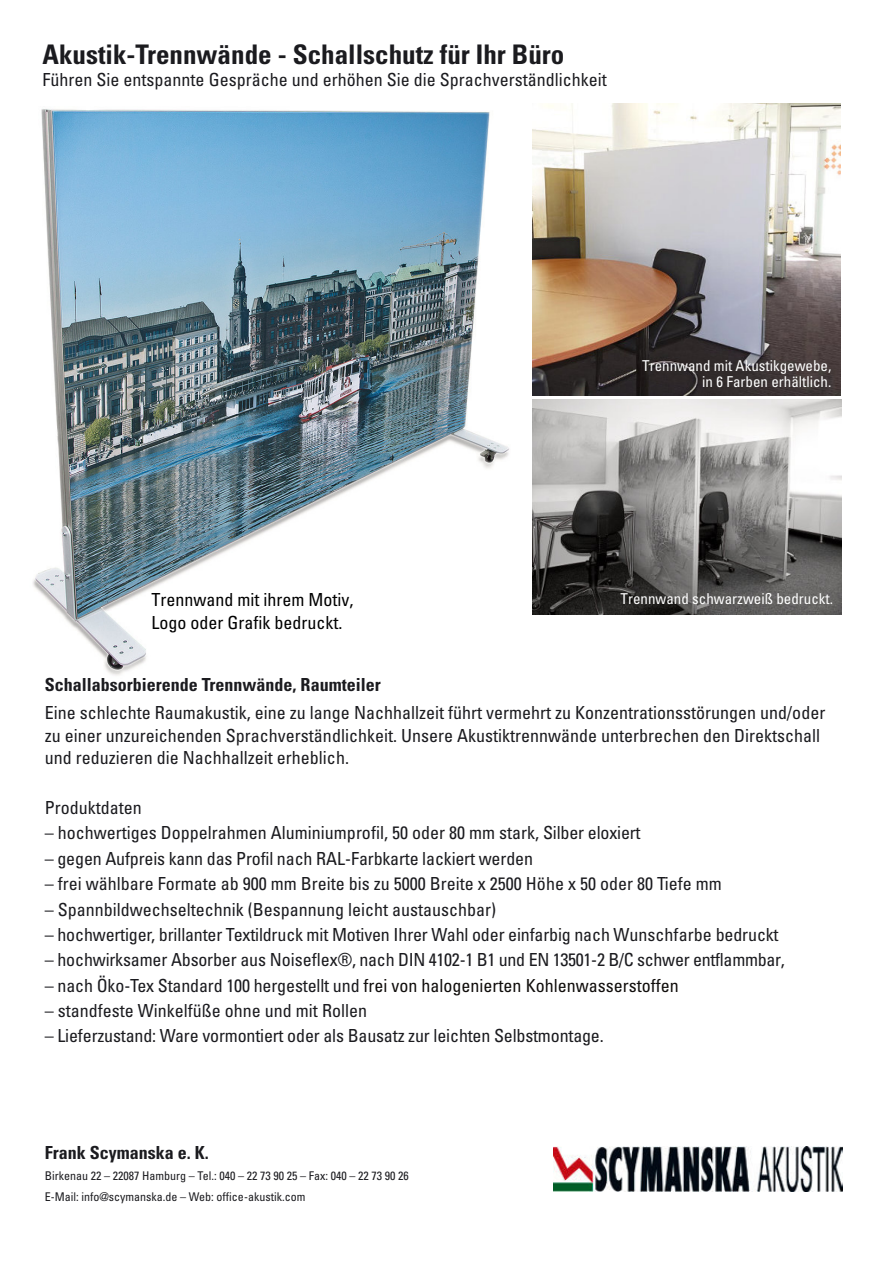
<style>
.page{position:relative;width:894px;height:1264px;background:#fff}
.page>*{position:absolute;margin:0;border:0;box-sizing:border-box;transform-origin:0 0}
.t1{font:700 condensed 27px "Univers LT";color:#1b1b1f}
.t2{font:condensed 18px/22.5px "Univers LT";color:#1b1b1f}
.t3{font:condensed 18px "Univers LT";color:#100d0b}
.t4{font:700 condensed 18px "Univers LT";color:#1b1b1f}
.t5{font:condensed 18px/22.5px "Univers LT";color:#000}
.t6{font:condensed 15px/16.5px "Univers LT";color:#fff;text-align:right}
.t7{font:condensed 12px/21px "Univers LT";color:#1b1b1f}
.s1{color:#1b1b1f}
</style>
<div class="page">
<img style="left:532px;top:400px;width:309px;height:214px">
<img style="left:532px;top:104px;width:308px;height:291px">
<img style="left:33px;top:109px;width:476px;height:567px">
<img style="left:553px;top:1146px;width:289px;height:44px">
<h1 class="t1" style="left:43px;top:44px;width:523px">Akustik-Trennwände - Schallschutz für Ihr Büro</h1>
<p class="t2" style="left:43px;top:70px;width:565px">Führen Sie entspannte Gespräche und erhöhen Sie die Sprachverständlichkeit</p>
<p class="t5" style="left:151px;top:590px;width:203px">Trennwand mit ihrem Motiv,<br>Logo oder Grafik bedruckt.</p>
<p class="t6" style="left:642px;top:358px;width:191px">Trennwand mit Akustikgewebe, in 6 Farben erhältlich.</p>
<p class="t6" style="left:620px;top:592px;width:214px">Trennwand schwarzweiß bedruckt.</p>
<p class="t4" style="left:45px;top:677px;width:337px">Schallabsorbierende Trennwände, Raumteiler</p>
<p class="t2" style="left:45px;top:703px;width:781px">Eine schlechte Raumakustik, eine zu lange Nachhallzeit führt vermehrt zu Konzentrationsstörungen und/oder zu einer unzureichenden Sprachverständlichkeit. Unsere Akustiktrennwände unterbrechen den Direktschall und reduzieren die Nachhallzeit erheblich.</p>
<p class="t2" style="left:45px;top:797px;width:99px">Produktdaten</p>
<p class="t2" style="left:45px;top:823px;width:597px">– hochwertiges Doppelrahmen Aluminiumprofil, 50 oder 80 mm stark, Silber eloxiert</p>
<p class="t2" style="left:45px;top:848px;width:489px">– gegen Aufpreis kann das Profil nach RAL-Farbkarte lackiert werden</p>
<p class="t2" style="left:45px;top:874px;width:678px">– frei wählbare Formate ab 900 mm Breite bis zu 5000 Breite x 2500 Höhe x 50 oder 80 Tiefe mm</p>
<p class="t2" style="left:45px;top:899px;width:452px">– Spannbildwechseltechnik (Bespannung leicht austauschbar)</p>
<p class="t2" style="left:45px;top:924px;width:735px">– hochwertiger, brillanter Textildruck mit Motiven Ihrer Wahl oder einfarbig nach Wunschfarbe bedruckt</p>
<p class="t2" style="left:45px;top:950px;width:741px">– hochwirksamer Absorber aus Noiseflex®, nach DIN 4102-1 B1 und EN 13501-2 B/C schwer entflammbar,</p>
<p class="t3" style="left:45px;top:978px;width:635px"><span class="s1">– nach Öko-Tex Standard 100 hergestellt und</span> frei von halogenierten Kohlenwasserstoffen</p>
<p class="t2" style="left:45px;top:1001px;width:323px">– standfeste Winkelfüße ohne und mit Rollen</p>
<p class="t2" style="left:45px;top:1025px;width:560px">– Lieferzustand: Ware vormontiert oder als Bausatz zur leichten Selbstmontage.</p>
<p class="t4" style="left:45px;top:1145px;width:165px">Frank Scymanska e. K.</p>
<p class="t7" style="left:45px;top:1166px;width:365px">Birkenau 22 – 22087 Hamburg – Tel.: 040 – 22 73 90 25 – Fax: 040 – 22 73 90 26<br>E-Mail: info@scymanska.de – Web: office-akustik.com</p>
</div>
